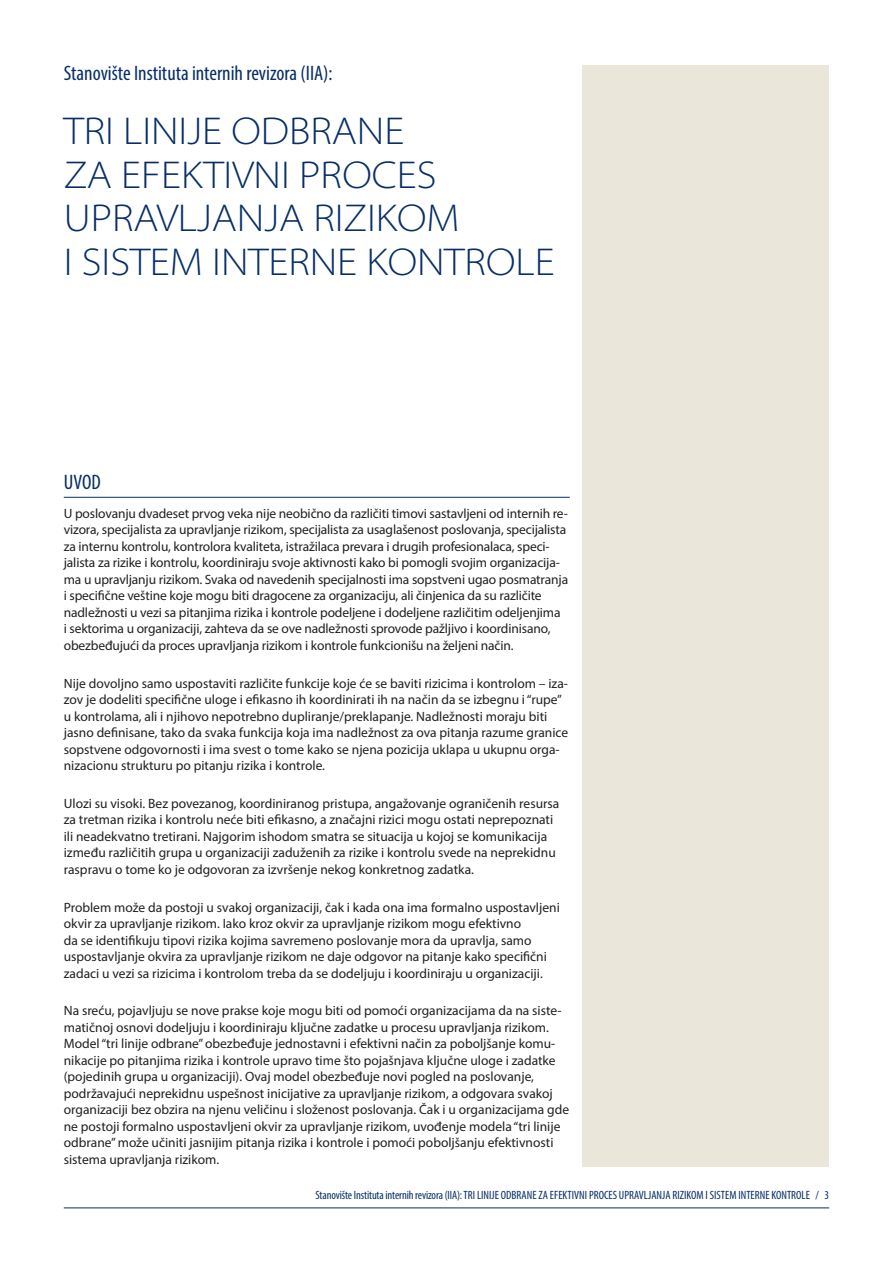
<style>
.page{position:relative;width:893px;height:1263px;background:#fff}
.page>*{position:absolute;margin:0;border:0;box-sizing:border-box;transform-origin:0 0}
.t1{font:300 semi-expanded 39px/43.5px "Myriad Pro";color:#072e66}
.t2{font:condensed 21px "Myriad Pro";color:#072e66}
.t3{font:13.5px/16.5px "Myriad Pro";color:#231f20}
.t4{font:condensed 12px "Myriad Pro";color:#072e66}
</style>
<div class="page">
<div style="left:583px;top:65px;width:246px;height:1101px;background:#eae6da"></div>
<hr style="left:64px;top:1207px;width:765px;height:1px;background:#072e66">
<hr style="left:64px;top:497px;width:506px;height:1px;background:#072e66">
<h2 class="t2" style="left:64px;top:60px;width:270px">Stanovište Instituta internih revizora (IIA):</h2>
<h1 class="t1" style="left:64px;top:110px;width:492px">TRI LINIJE ODBRANE<br>ZA EFEKTIVNI PROCES<br>UPRAVLJANJA RIZIKOM<br>I SISTEM INTERNE KONTROLE</h1>
<h2 class="t2" style="left:64px;top:469px;width:39px">UVOD</h2>
<p class="t3" style="left:64px;top:505px;width:506px">U poslovanju dvadeset prvog veka nije neobično da različiti timovi sastavljeni od internih re&shy;vizora, specijalista za upravljanje rizikom, specijalista za usaglašenost poslovanja, specijalista za internu kontrolu, kontrolora kvaliteta, istražilaca prevara i drugih profesionalaca, speci&shy;jalista za rizike i kontrolu, koordiniraju svoje aktivnosti kako bi pomogli svojim organizacija&shy;ma u upravljanju rizikom. Svaka od navedenih specijalnosti ima sopstveni ugao posmatranja i specifične veštine koje mogu biti dragocene za organizaciju, ali činjenica da su različite nadležnosti u vezi sa pitanjima rizika i kontrole podeljene i dodeljene različitim odeljenjima<br>i sektorima u organizaciji, zahteva da se ove nadležnosti sprovode pažljivo i koordinisano, obezbeđujući da proces upravljanja rizikom i kontrole funkcionišu na željeni način.</p>
<p class="t3" style="left:64px;top:675px;width:506px">Nije dovoljno samo uspostaviti različite funkcije koje će se baviti rizicima i kontrolom – iza&shy;zov je dodeliti specifične uloge i efikasno ih koordinirati ih na način da se izbegnu i “rupe” u kontrolama, ali i njihovo nepotrebno dupliranje/preklapanje. Nadležnosti moraju biti jasno definisane, tako da svaka funkcija koja ima nadležnost za ova pitanja razume granice sopstvene odgovornosti i ima svest o tome kako se njena pozicija uklapa u ukupnu orga&shy;nizacionu strukturu po pitanju rizika i kontrole.</p>
<p class="t3" style="left:64px;top:795px;width:497px">Ulozi su visoki. Bez povezanog, koordiniranog pristupa, angažovanje ograničenih resursa za tretman rizika i kontrolu neće biti efikasno, a značajni rizici mogu ostati neprepoznati ili neadekvatno tretirani. Najgorim ishodom smatra se situacija u kojoj se komunikacija između različitih grupa u organizaciji zaduženih za rizike i kontrolu svede na neprekidnu raspravu o tome ko je odgovoran za izvršenje nekog konkretnog zadatka.</p>
<p class="t3" style="left:64px;top:899px;width:498px">Problem može da postoji u svakoj organizaciji, čak i kada ona ima formalno uspostavljeni okvir za upravljanje rizikom. Iako kroz okvir za upravljanje rizikom mogu efektivno<br>da se identifikuju tipovi rizika kojima savremeno poslovanje mora da upravlja, samo uspostavljanje okvira za upravljanje rizikom ne daje odgovor na pitanje kako specifični zadaci u vezi sa rizicima i kontrolom treba da se dodeljuju i koordiniraju u organizaciji.</p>
<p class="t3" style="left:64px;top:1002px;width:507px">Na sreću, pojavljuju se nove prakse koje mogu biti od pomoći organizacijama da na siste&shy;matičnoj osnovi dodeljuju i koordiniraju ključne zadatke u procesu upravljanja rizikom.<br>Model “tri linije odbrane” obezbeđuje jednostavni i efektivni način za poboljšanje komu&shy;nikacije po pitanjima rizika i kontrole upravo time što pojašnjava ključne uloge i zadatke (pojedinih grupa u organizaciji). Ovaj model obezbeđuje novi pogled na poslovanje, podržavajući neprekidnu uspešnost inicijative za upravljanje rizikom, a odgovara svakoj organizaciji bez obzira na njenu veličinu i složenost poslovanja. Čak i u organizacijama gde ne postoji formalno uspostavljeni okvir za upravljanje rizikom, uvođenje modela “tri linije odbrane” može učiniti jasnijim pitanja rizika i kontrole i pomoći poboljšanju efektivnosti sistema upravljanja rizikom.</p>
<p class="t4" style="left:315px;top:1188px;width:515px">Stanovište Instituta internih revizora (IIA): TRI LINIJE ODBRANE ZA EFEKTIVNI PROCES UPRAVLJANJA RIZIKOM I SISTEM INTERNE KONTROLE / 3</p>
</div>
